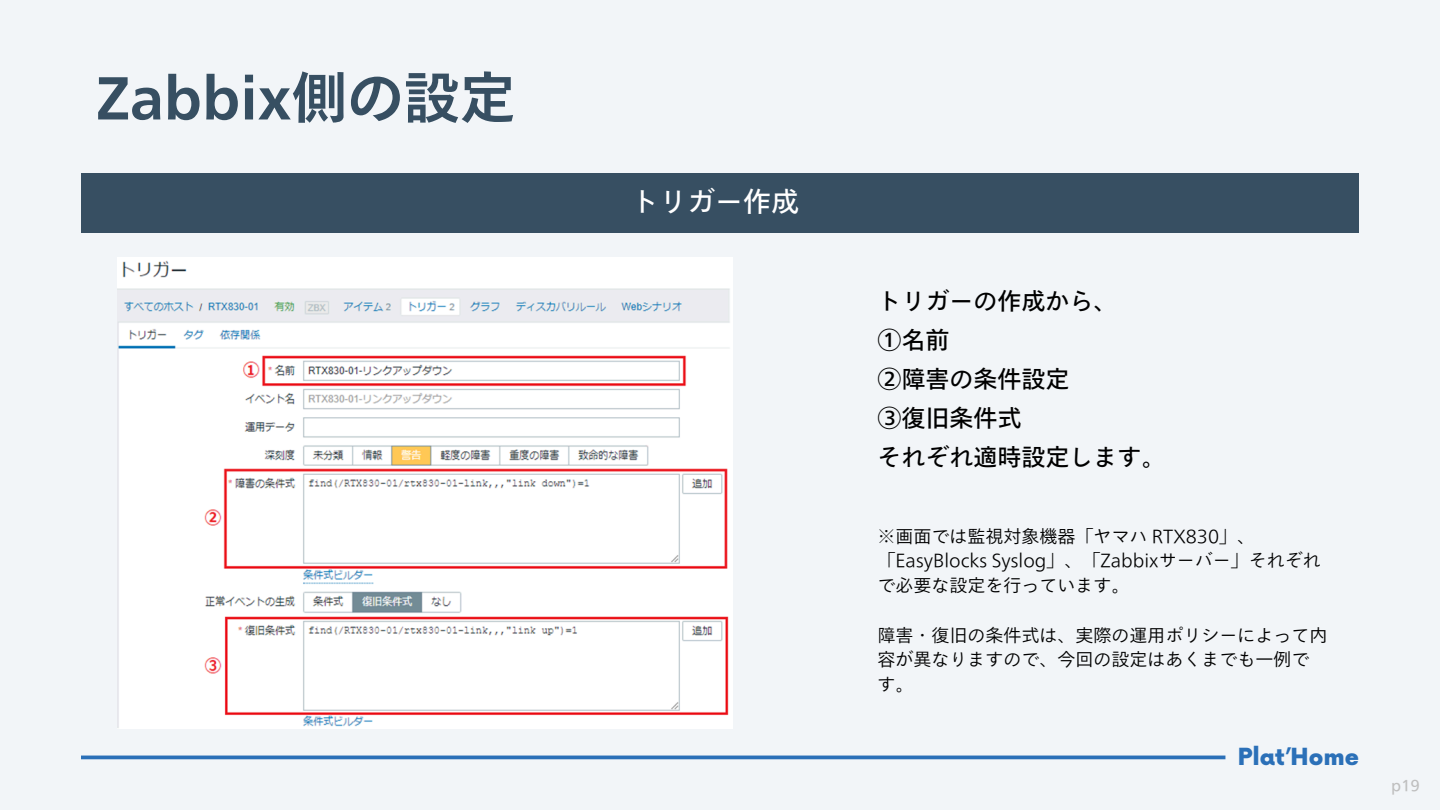
<style>
.page{position:relative;width:1440px;height:810px;background:#f2f5f8}
.page>*{position:absolute;margin:0;border:0;box-sizing:border-box;transform-origin:0 0}
.t1{font:700 56px "Tazugane Gothic Std N";color:#374f62}
.t2{font:28px "Tazugane Gothic Std N";color:#fff}
.t3{font:24px/39px "Tazugane Gothic Std N";color:#000}
.t4{font:900 23px "Now";color:#2b70b8}
.t5{font:300 18px/24.8px "Tazugane Gothic Std N";color:#000}
.t6{font:15px "Tazugane Gothic Std N";color:#bfbfbf}
</style>
<div class="page">
<hr style="left:81px;top:756px;width:1144px;height:3px;background:#2b70b8">
<div style="left:81px;top:173px;width:1278px;height:59px;background:#374f62"></div>
<img style="left:117px;top:257px;width:615px;height:472px">
<h1 class="t1" style="left:96px;top:69px;width:421px">Zabbix側の設定</h1>
<h4 class="t2" style="left:631px;top:188px;width:169px">トリガー作成</h4>
<h5 class="t3" style="left:877px;top:281px;width:290px">トリガーの作成から、<br>①名前<br>②障害の条件設定<br>③復旧条件式<br>それぞれ適時設定します。</h5>
<h5 class="t5" style="left:877px;top:523px;width:445px">※画面では監視対象機器「ヤマハ RTX830」、「EasyBlocks Syslog」、「Zabbixサーバー」それぞれで必要な設定を行っています。</h5>
<p class="t5" style="left:877px;top:622px;width:451px">障害・復旧の条件式は、実際の運用ポリシーによって内容が異なりますので、今回の設定はあくまでも一例です。</p>
<h2 class="t4" style="left:1238px;top:745px;width:123px">Plat’Home</h2>
<p class="t6" style="left:1391px;top:778px;width:30px">p19</p>
</div>
